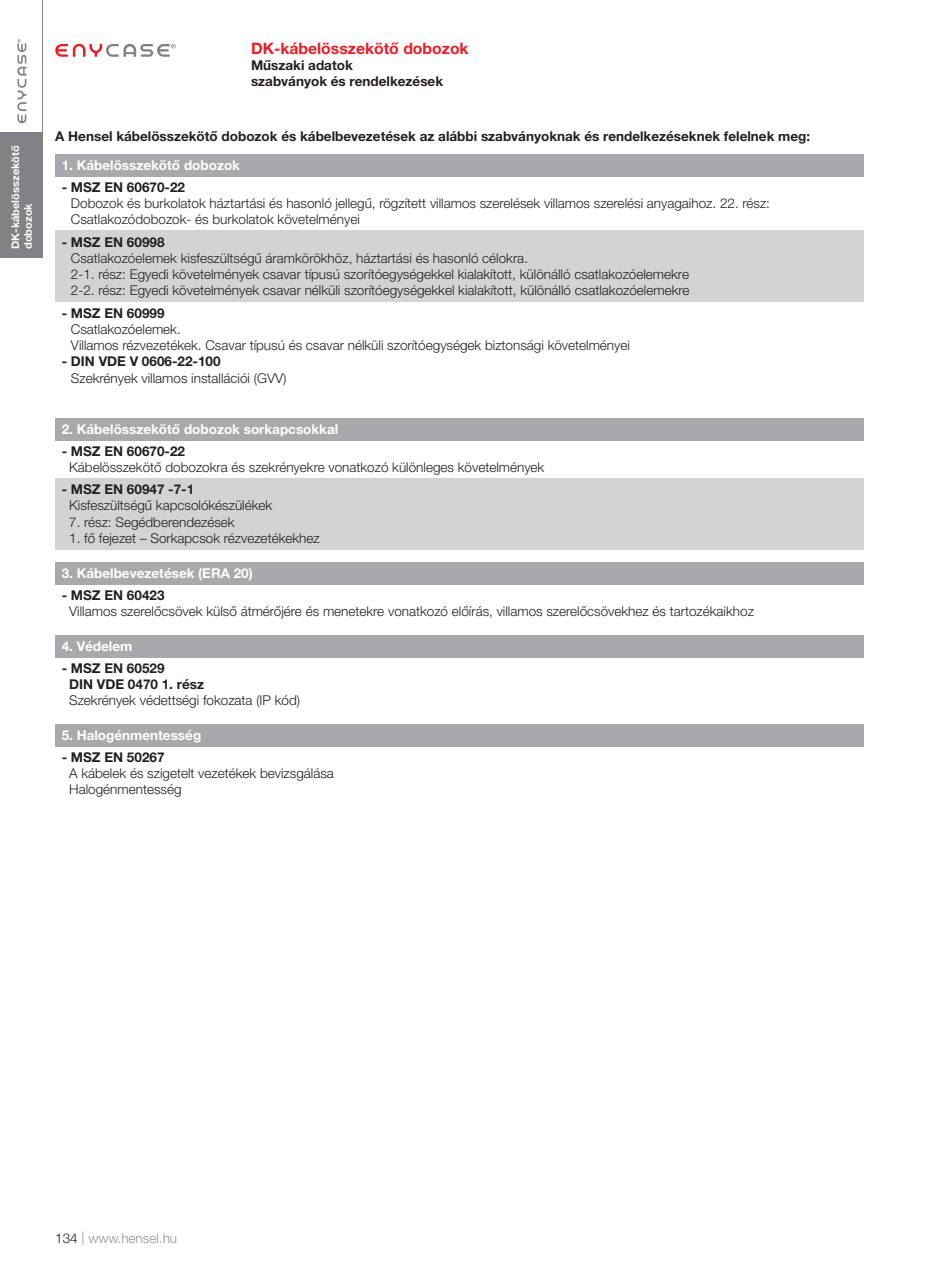
<style>
.page{position:relative;width:936px;height:1263px;background:#fff}
.page>*{position:absolute;margin:0;border:0;box-sizing:border-box;transform-origin:0 0}
.t1{font:700 15.75px "Helvetica Neue LT Pro";color:#ed1c24}
.t2{font:300 13.5px/16.2px "Helvetica Neue LT Pro";color:#231f20}
.t3{font:700 13.5px/16.2px "Helvetica Neue LT Pro";color:#231f20}
.t4{font:700 13.5px "Helvetica Neue LT Pro";color:#fff}
.t5{font:300 13.5px "Helvetica Neue LT Pro";color:#939598}
.t6{font:700 10.5px/12.6px "Helvetica Neue LT Pro";color:#fff;scale:1.05 1}
.s1{color:#231f20}
</style>
<div class="page">
<svg style="left:55px;top:44px;width:121px;height:13px"></svg>
<div style="left:55px;top:154px;width:808px;height:23px;background:#a7a9ac"></div>
<div style="left:55px;top:231px;width:808px;height:71px;background:#d1d3d4"></div>
<div style="left:55px;top:418px;width:808px;height:22px;background:#a7a9ac"></div>
<div style="left:55px;top:478px;width:808px;height:71px;background:#d1d3d4"></div>
<div style="left:55px;top:562px;width:808px;height:22px;background:#a7a9ac"></div>
<div style="left:55px;top:724px;width:808px;height:23px;background:#a7a9ac"></div>
<div style="left:55px;top:635px;width:808px;height:22px;background:#a7a9ac"></div>
<div style="left:0;top:132px;width:43px;height:125px;background:#808285"></div>
<hr style="left:42px;top:0;width:1px;height:236px;background:#808285">
<svg style="left:17px;top:39px;width:9px;height:84px"></svg>
<p class="t6" style="left:10px;top:249px;width:100px;rotate:-90deg">DK-kábelösszekötő dobozok</p>
<p class="t1" style="left:251px;top:43px;width:219px">DK-kábelösszekötő dobozok</p>
<p class="t3" style="left:251px;top:59px;width:194px">Műszaki adatok<br>szabványok és rendelkezések</p>
<p class="t3" style="left:55px;top:130px;width:756px">A Hensel kábelösszekötő dobozok és kábelbevezetések az alábbi szabványoknak és rendelkezéseknek felelnek meg:</p>
<p class="t4" style="left:62px;top:161px;width:180px">1. Kábelösszekötő dobozok</p>
<p class="t3" style="left:62px;top:181px;width:125px">- MSZ EN 60670-22</p>
<p class="t2" style="left:71px;top:197px;width:700px">Dobozok és burkolatok háztartási és hasonló jellegű, rögzített villamos szerelések villamos szerelési anyagaihoz. 22. rész:<br>Csatlakozódobozok- és burkolatok követelményei</p>
<p class="t3" style="left:62px;top:235px;width:104px">- MSZ EN 60998</p>
<p class="t2" style="left:71px;top:252px;width:620px">Csatlakozóelemek kisfeszültségű áramkörökhöz, háztartási és hasonló célokra.<br>2-1. rész: Egyedi követelmények csavar típusú szorítóegységekkel kialakított, különálló csatlakozóelemekre<br>2-2. rész: Egyedi követelmények csavar nélküli szorítóegységekkel kialakított, különálló csatlakozóelemekre</p>
<p class="t3" style="left:62px;top:306px;width:104px">- MSZ EN 60999</p>
<p class="t2" style="left:71px;top:323px;width:560px">Csatlakozóelemek.<br>Villamos rézvezetékek. Csavar típusú és csavar nélküli szorítóegységek biztonsági követelményei</p>
<p class="t3" style="left:62px;top:355px;width:160px">- DIN VDE V 0606-22-100</p>
<p class="t2" style="left:71px;top:371px;width:217px">Szekrények villamos installációi (GVV)</p>
<p class="t4" style="left:62px;top:424px;width:278px">2. Kábelösszekötő dobozok sorkapcsokkal</p>
<p class="t3" style="left:62px;top:444px;width:125px">- MSZ EN 60670-22</p>
<p class="t2" style="left:69px;top:460px;width:476px">Kábelösszekötő dobozokra és szekrényekre vonatkozó különleges követelmények</p>
<p class="t3" style="left:62px;top:483px;width:134px">- MSZ EN 60947 -7-1</p>
<p class="t2" style="left:69px;top:499px;width:205px">Kisfeszültségű kapcsolókészülékek</p>
<p class="t2" style="left:69px;top:515px;width:167px">7. rész: Segédberendezések</p>
<p class="t2" style="left:69px;top:531px;width:252px">1. fő fejezet – Sorkapcsok rézvezetékekhez</p>
<p class="t4" style="left:62px;top:568px;width:193px">3. Kábelbevezetések (ERA 20)</p>
<p class="t3" style="left:62px;top:588px;width:104px">- MSZ EN 60423</p>
<p class="t2" style="left:69px;top:605px;width:686px">Villamos szerelőcsövek külső átmérőjére és menetekre vonatkozó előírás, villamos szerelőcsövekhez és tartozékaikhoz</p>
<p class="t4" style="left:62px;top:641px;width:72px">4. Védelem</p>
<p class="t3" style="left:69px;top:661px;width:136px;text-indent:-8px">- MSZ EN 60529<br>DIN VDE 0470 1. rész</p>
<p class="t2" style="left:69px;top:694px;width:232px">Szekrények védettségi fokozata (IP kód)</p>
<p class="t4" style="left:62px;top:731px;width:141px">5. Halogénmentesség</p>
<p class="t3" style="left:62px;top:751px;width:104px">- MSZ EN 50267</p>
<p class="t2" style="left:69px;top:767px;width:266px">A kábelek és szigetelt vezetékek bevizsgálása<br>Halogénmentesség</p>
<p class="t5" style="left:55px;top:1233px;width:123px"><span class="s1">134</span> | www.hensel.hu</p>
</div>
